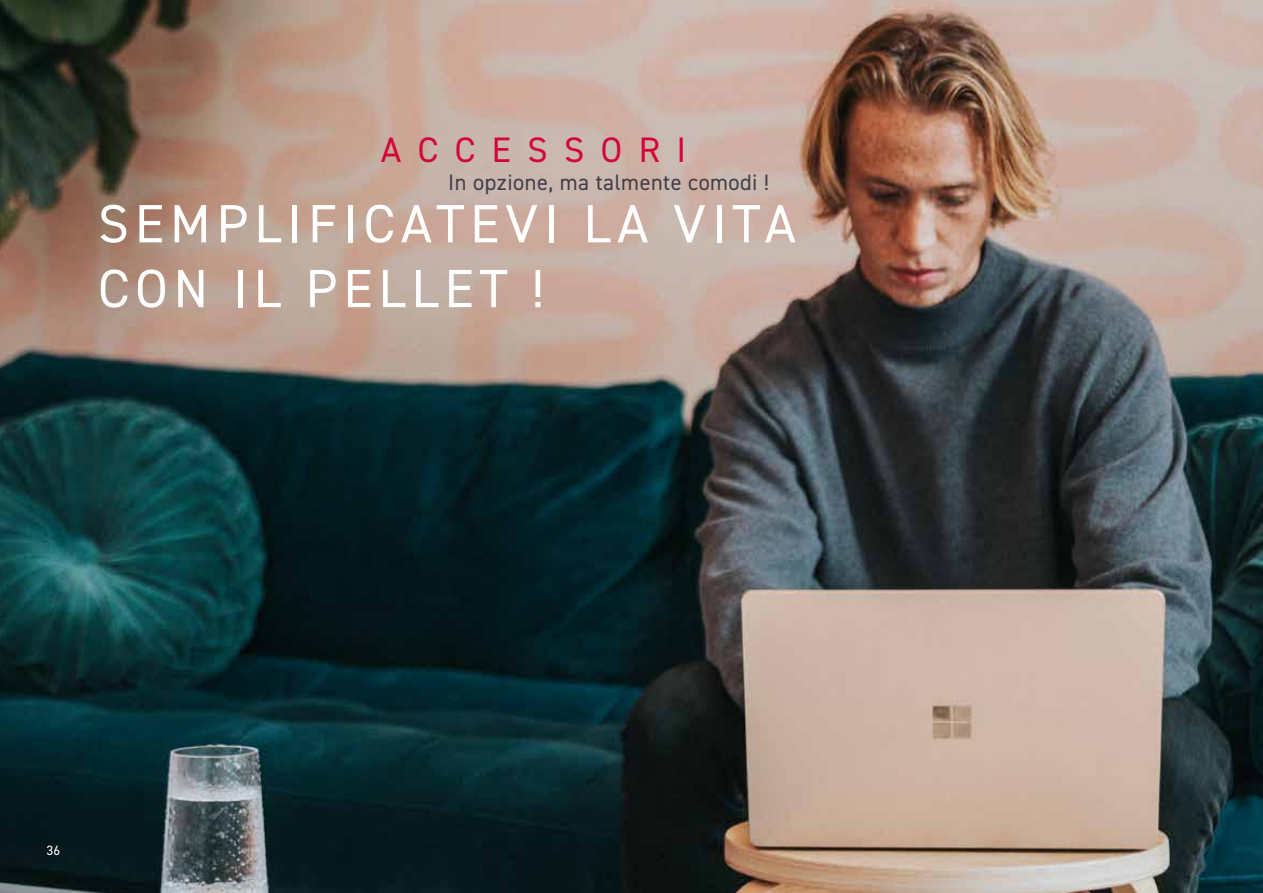
<style>
.page{position:relative;width:1263px;height:893px;background:#fff}
.page>*{position:absolute;margin:0;border:0;box-sizing:border-box;transform-origin:0 0}
.t1{font:54px/64.8px "DIN2014";letter-spacing:.11em;color:#fff}
.t2{font:35.4px "DIN2014";letter-spacing:.465em;color:#d3043a}
.t3{font:22.35px "DIN2014";letter-spacing:.02em;color:#433e47}
.t4{font:13.5px "DIN2014";color:#fff}
</style>
<div class="page">
<img style="left:0;top:0;width:1263px;height:893px">
<p class="t2" style="left:381px;top:127px;width:307px">ACCESSORI</p>
<p class="t3" style="left:448px;top:168px;width:322px">In opzione, ma talmente comodi !</p>
<p class="t1" style="left:98px;top:190px;width:699px">SEMPLIFICATEVI LA VITA<br>CON IL PELLET !</p>
<p class="t4" style="left:47px;top:841px;width:15px">36</p>
</div>
